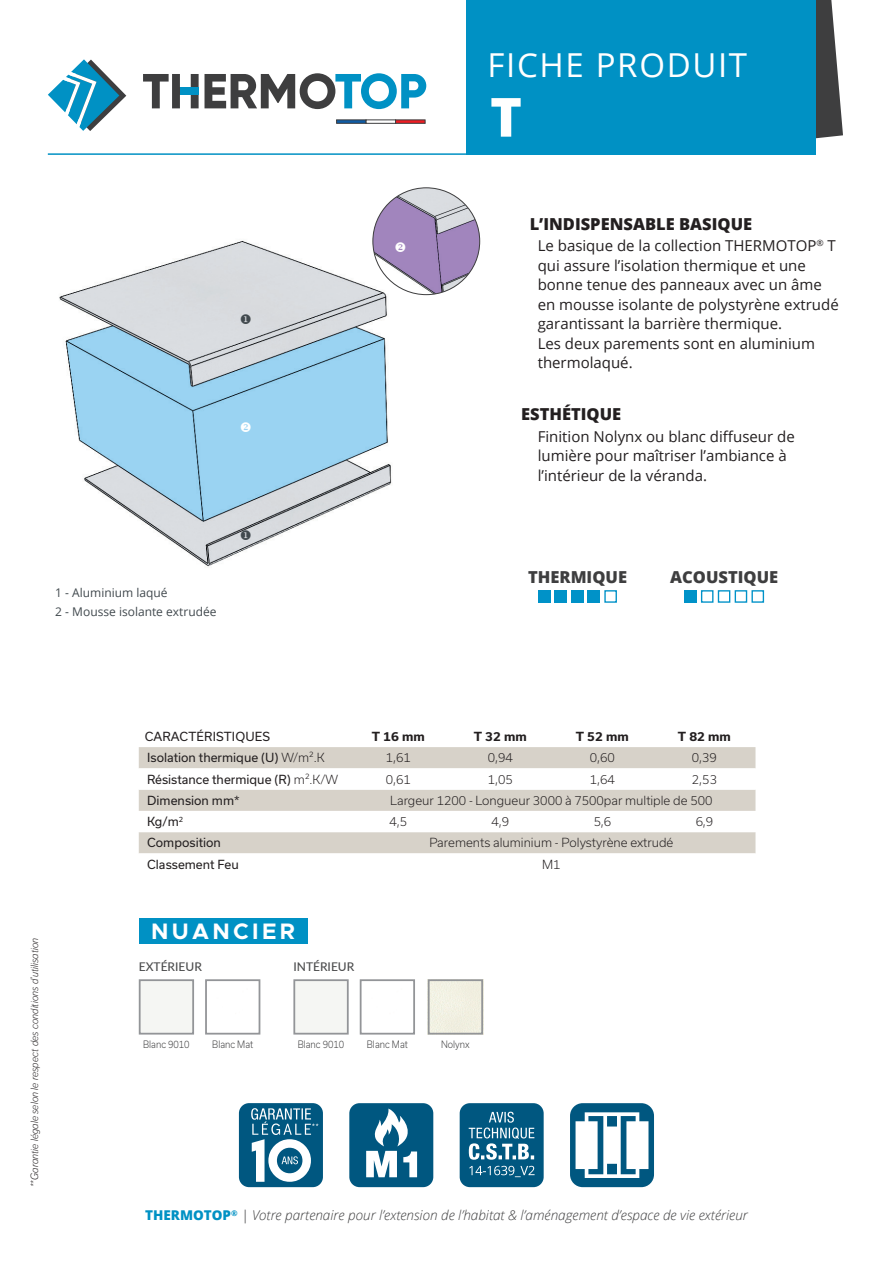
<style>
.page{position:relative;width:893px;height:1263px;background:#fff}
.page>*{position:absolute;margin:0;border:0;box-sizing:border-box;transform-origin:0 0}
.t1{font:800 54px "Open Sans";color:#fff}
.t2{font:33px "Open Sans";letter-spacing:.05em;color:#fff}
.t3{font:700 22.5px "Metropolis";letter-spacing:.15em;color:#fff}
.TITRE_TEXTE{font:800 16.5px "Open Sans";color:#231f20}
.TITRE_TEXTE-2{font:800 16.5px "Open Sans";color:#3e3e3f}
.TEXTE{font:15px/19.5px "Open Sans";color:#231f20}
.t4{font:italic 300 13.5px "Open Sans";color:#3e3e3f}
.TEXTE_TABLEAU{font:300 12px "Usual";color:#231f20}
.TEXTE_TABLEAU_PRESEN{font:12px "Usual";color:#231f20}
.t5{font:12px "Open Sans";color:#41494e}
.TEXTE_TABLEAU_HAUT{font:700 12px "Usual";color:#231f20}
.t6{font:500 12px "Lato";color:#4b4c4d}
.TEXTE_TABLEAU_HAUT-2{font:12px "Usual";letter-spacing:.015em;color:#231f20}
.t7{font:italic 300 10.5px "Dagny Pro";color:#231f20}
.TEXTE_LEGENDE{font:300 9.75px "Usual";color:#3e3e3f;scale:.9 1}
.s1{font-weight:300}
.s2{font-weight:800;font-style:normal;color:#0091c4}
</style>
<div class="page">
<svg style="left:816px;top:0;width:27px;height:139px"></svg>
<div style="left:467px;top:0;width:349px;height:155px;background:#0091c4"></div>
<div style="left:349px;top:1103px;width:84px;height:84px;background:#005780;border-radius:10px"></div>
<svg style="left:366px;top:1108px;width:52px;height:69px"></svg>
<svg style="left:143px;top:73px;width:283px;height:36px"></svg>
<svg style="left:48px;top:59px;width:78px;height:72px"></svg>
<div style="left:180px;top:87px;width:19px;height:8px;background:#0091c4"></div>
<div style="left:139px;top:918px;width:168px;height:26px;background:#0091c4"></div>
<hr style="left:48px;top:153px;width:768px;height:2px;background:#0091c4">
<div style="left:538px;top:590px;width:12px;height:13px;background:#0092c8"></div>
<div style="left:555px;top:590px;width:12px;height:13px;background:#0092c8"></div>
<div style="left:571px;top:590px;width:12px;height:13px;background:#0092c8"></div>
<div style="left:588px;top:590px;width:12px;height:13px;background:#0092c8"></div>
<div style="left:604px;top:590px;width:13px;height:13px;border:1px solid #0092c8"></div>
<div style="left:684px;top:590px;width:13px;height:13px;background:#0092c8"></div>
<div style="left:701px;top:590px;width:12px;height:13px;border:1px solid #0092c8"></div>
<div style="left:718px;top:590px;width:12px;height:13px;border:1px solid #0092c8"></div>
<div style="left:735px;top:590px;width:12px;height:13px;border:1px solid #0092c8"></div>
<div style="left:751px;top:590px;width:13px;height:13px;border:1px solid #0092c8"></div>
<div style="left:293px;top:979px;width:56px;height:55px;background:#f5f6f3;border:2px solid #939598"></div>
<div style="left:360px;top:979px;width:55px;height:55px;border:2px solid #939598"></div>
<div style="left:431px;top:982px;width:49px;height:49px;background:#f1f0e1"></div>
<div style="left:428px;top:979px;width:55px;height:55px;border:2px solid #939598"></div>
<div style="left:139px;top:979px;width:55px;height:55px;background:#f5f6f3;border:2px solid #939598"></div>
<div style="left:205px;top:979px;width:55px;height:55px;border:2px solid #939598"></div>
<img style="left:59px;top:217px;width:360px;height:350px">
<img style="left:373px;top:188px;width:107px;height:107px;border-radius:53px">
<div style="left:570px;top:1103px;width:84px;height:84px;background:#005780;border-radius:13px"></div>
<svg style="left:575px;top:1112px;width:73px;height:66px"></svg>
<div style="left:460px;top:1103px;width:84px;height:84px;background:#005780;border-radius:10px"></div>
<svg style="left:469px;top:1112px;width:65px;height:48px"></svg>
<svg style="left:469px;top:1166px;width:66px;height:11px"></svg>
<div style="left:139px;top:747px;width:616px;height:21px;background:#d7d2c9"></div>
<svg style="left:139px;top:790px;width:616px;height:64px;fill:#d7d2c9"></svg>
<div style="left:239px;top:1103px;width:84px;height:84px;background:#005780;border-radius:10px"></div>
<svg style="left:251px;top:1108px;width:67px;height:74px"></svg>
<svg style="left:241px;top:422px;width:10px;height:10px"></svg>
<svg style="left:241px;top:314px;width:10px;height:10px"></svg>
<svg style="left:241px;top:530px;width:10px;height:10px"></svg>
<svg style="left:396px;top:242px;width:9px;height:10px"></svg>
<p class="t5" style="left:55px;top:584px;width:114px">1 - Aluminium laqué</p>
<p class="t5" style="left:55px;top:604px;width:163px">2 - Mousse isolante extrudée</p>
<p class="t2" style="left:487px;top:42px;width:261px">FICHE PRODUIT</p>
<p class="t1" style="left:490px;top:76px;width:33px">T</p>
<p class="TITRE_TEXTE" style="left:530px;top:211px;width:224px">L’INDISPENSABLE BASIQUE</p>
<p class="TEXTE" style="left:538px;top:236px;width:303px">Le basique de la collection THERMOTOP<sup>®</sup> T qui assure l’isolation thermique et une bonne tenue des panneaux avec un âme en mousse isolante de polystyrène extrudé garantissant la barrière thermique.<br>Les deux parements sont en aluminium thermolaqué.</p>
<p class="TITRE_TEXTE" style="left:521px;top:401px;width:102px">ESTHÉTIQUE</p>
<p class="TEXTE" style="left:538px;top:426px;width:259px">Finition Nolynx ou blanc diffuseur de lumière pour maîtriser l’ambiance à l’intérieur de la véranda.</p>
<p class="TITRE_TEXTE-2" style="left:528px;top:564px;width:101px">THERMIQUE</p>
<p class="TITRE_TEXTE-2" style="left:670px;top:564px;width:110px">ACOUSTIQUE</p>
<p class="t7" style="left:29px;top:1187px;width:251px;rotate:-90deg">**Garantie légale selon le respect des conditions d’utilisation</p>
<p class="TEXTE_TABLEAU_HAUT-2" style="left:145px;top:729px;width:127px">CARACTÉRISTIQUES</p>
<p class="TEXTE_TABLEAU_HAUT" style="left:372px;top:729px;width:55px">T 16 mm</p>
<p class="TEXTE_TABLEAU_HAUT" style="left:474px;top:729px;width:55px">T 32 mm</p>
<p class="TEXTE_TABLEAU_HAUT" style="left:576px;top:729px;width:55px">T 52 mm</p>
<p class="TEXTE_TABLEAU_HAUT" style="left:678px;top:729px;width:55px">T 82 mm</p>
<p class="TEXTE_TABLEAU_PRESEN" style="left:147px;top:751px;width:179px">Isolation thermique (U) <span class="s1">W/m².K</span></p>
<p class="TEXTE_TABLEAU" style="left:386px;top:751px;width:27px">1,61</p>
<p class="TEXTE_TABLEAU" style="left:488px;top:751px;width:26px">0,94</p>
<p class="TEXTE_TABLEAU" style="left:590px;top:751px;width:27px">0,60</p>
<p class="TEXTE_TABLEAU" style="left:692px;top:751px;width:27px">0,39</p>
<p class="TEXTE_TABLEAU_PRESEN" style="left:147px;top:772px;width:192px">Résistance thermique (R) <span class="s1">m².K/W</span></p>
<p class="TEXTE_TABLEAU" style="left:386px;top:772px;width:27px">0,61</p>
<p class="TEXTE_TABLEAU" style="left:488px;top:772px;width:26px">1,05</p>
<p class="TEXTE_TABLEAU" style="left:590px;top:772px;width:27px">1,64</p>
<p class="TEXTE_TABLEAU" style="left:692px;top:772px;width:27px">2,53</p>
<p class="TEXTE_TABLEAU_PRESEN" style="left:147px;top:793px;width:94px">Dimension mm*</p>
<p class="TEXTE_TABLEAU" style="left:390px;top:793px;width:324px">Largeur 1200 - Longueur 3000 à 7500par multiple de 500</p>
<p class="TEXTE_TABLEAU_PRESEN" style="left:147px;top:815px;width:37px">Kg/m<sup>2</sup></p>
<p class="TEXTE_TABLEAU" style="left:389px;top:815px;width:19px">4,5</p>
<p class="TEXTE_TABLEAU" style="left:491px;top:815px;width:19px">4,9</p>
<p class="TEXTE_TABLEAU" style="left:594px;top:815px;width:19px">5,6</p>
<p class="TEXTE_TABLEAU" style="left:696px;top:815px;width:19px">6,9</p>
<p class="TEXTE_TABLEAU_PRESEN" style="left:147px;top:836px;width:75px">Composition</p>
<p class="TEXTE_TABLEAU" style="left:429px;top:836px;width:246px">Parements aluminium - Polystyrène extrudé</p>
<p class="TEXTE_TABLEAU_PRESEN" style="left:147px;top:857px;width:93px">Classement Feu</p>
<p class="TEXTE_TABLEAU" style="left:542px;top:857px;width:20px">M1</p>
<p class="t3" style="left:151px;top:917px;width:146px">NUANCIER</p>
<p class="t6" style="left:139px;top:958px;width:65px">EXTÉRIEUR</p>
<p class="t6" style="left:293px;top:958px;width:62px">INTÉRIEUR</p>
<p class="TEXTE_LEGENDE" style="left:143px;top:1038px;width:53px">Blanc 9010</p>
<p class="TEXTE_LEGENDE" style="left:212px;top:1038px;width:47px">Blanc Mat</p>
<p class="TEXTE_LEGENDE" style="left:298px;top:1038px;width:53px">Blanc 9010</p>
<p class="TEXTE_LEGENDE" style="left:367px;top:1038px;width:47px">Blanc Mat</p>
<p class="TEXTE_LEGENDE" style="left:441px;top:1038px;width:33px">Nolynx</p>
<p class="t4" style="left:145px;top:1206px;width:604px"><span class="s2">THERMOTOP</span><sup>®</sup> | Votre partenaire pour l’extension de l’habitat &amp; l’aménagement d’espace de vie extérieur</p>
</div>
